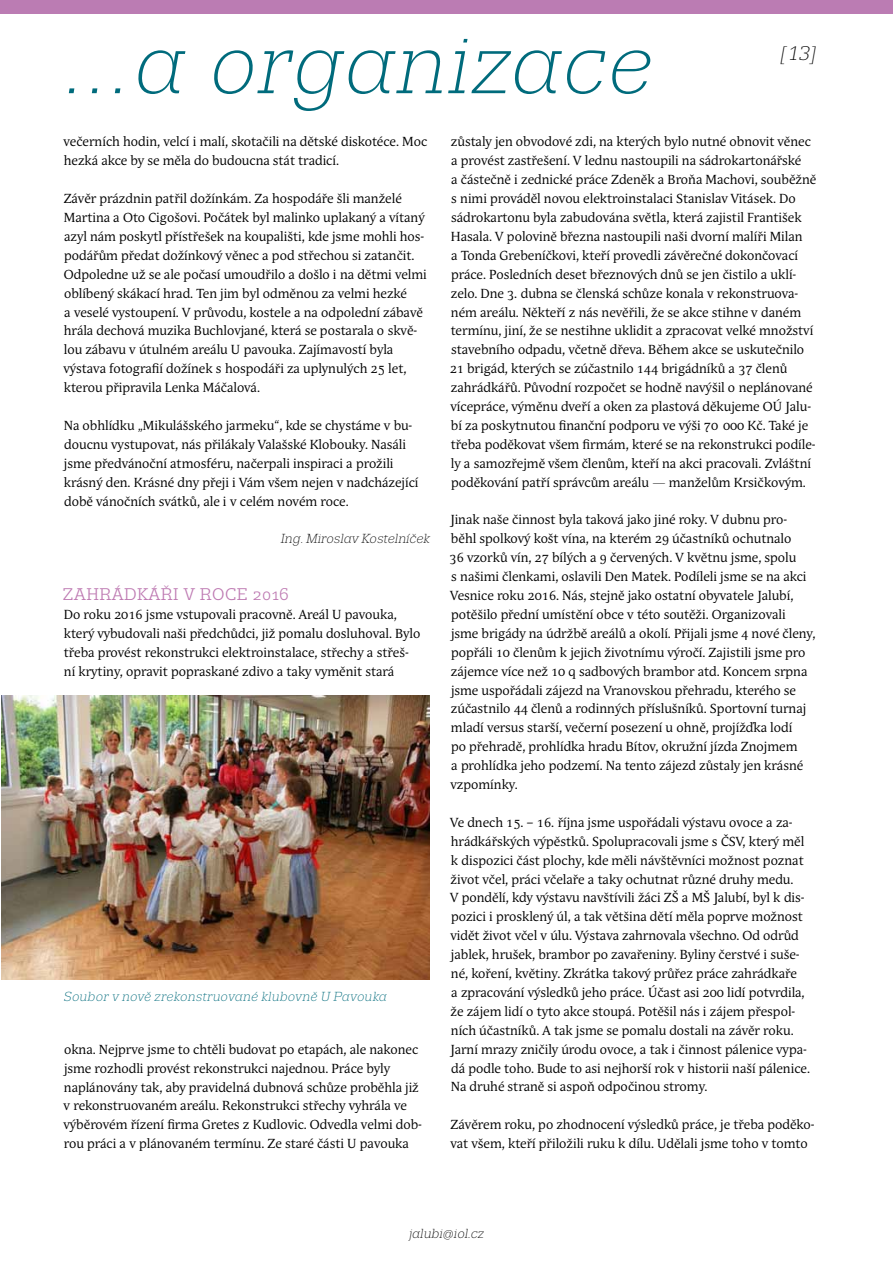
<style>
.page{position:relative;width:893px;height:1263px;background:#fff}
.page>*{position:absolute;margin:0;border:0;box-sizing:border-box;transform-origin:0 0}
.t1{font:italic 300 84px "Trivia Slab";letter-spacing:.01em;color:#006b7c}
.t2{font:italic 300 19.5px "Trivia Slab";color:#000}
.t3{font:16.8px "Trivia Slab";letter-spacing:.025em;color:#bd78b1}
.t4{font:13.05px/18.9px "Andulka Serif";color:#000}
.t5{font:italic 300 13.05px "Trivia Slab";letter-spacing:.015em;color:#006b7c}
.t6{font:italic 300 13.05px "Trivia Slab";color:#000}
.s1{font-family:"Trivia Slab";font-weight:300;font-style:italic}
</style>
<div class="page">
<div style="left:0;top:0;width:893px;height:14px;background:#bb7cb3"></div>
<img style="left:1px;top:695px;width:428px;height:284px">
<h1 class="t1" style="left:64px;top:20px;width:591px">…a organizace</h1>
<h2 class="t2" style="left:780px;top:43px;width:38px">[13]</h2>
<p class="t4" style="left:64px;top:133px;width:365px">večerních hodin, velcí i malí, skotačili na dětské diskotéce. Moc hezká akce by se měla do budoucna stát tradicí.</p>
<p class="t4" style="left:64px;top:190px;width:365px">Závěr prázdnin patřil dožínkám. Za hospodáře šli manželé Martina a Oto Cigošovi. Počátek byl malinko uplakaný a vítaný azyl nám poskytl přístřešek na koupališti, kde jsme mohli hos&shy;podářům předat dožínkový věnec a pod střechou si zatančit.<br>Odpoledne už se ale počasí umoudřilo a došlo i na dětmi velmi oblíbený skákací hrad. Ten jim byl odměnou za velmi hezké<br>a veselé vystoupení. V průvodu, kostele a na odpolední zábavě hrála dechová muzika Buchlovjané, která se postarala o skvě&shy;lou zábavu v útulném areálu U pavouka. Zajímavostí byla výstava fotografií dožínek s hospodáři za uplynulých 25 let, kterou připravila Lenka Máčalová.</p>
<p class="t4" style="left:64px;top:417px;width:356px">Na obhlídku „Mikulášského jarmeku“, kde se chystáme v bu&shy;doucnu vystupovat, nás přilákaly Valašské Klobouky. Nasáli jsme předvánoční atmosféru, načerpali inspiraci a prožili krásný den. Krásné dny přeji i Vám všem nejen v nadcházející době vánočních svátků, ale i v celém novém roce.</p>
<p class="t6" style="left:281px;top:532px;width:151px">Ing. Miroslav Kostelníček</p>
<p class="t3" style="left:63px;top:585px;width:227px">ZAHRÁDKÁŘI V ROCE 2016</p>
<p class="t4" style="left:64px;top:606px;width:358px">Do roku 2016 jsme vstupovali pracovně. Areál U pavouka, který vybudovali naši předchůdci, již pomalu dosluhoval. Bylo třeba provést rekonstrukci elektroinstalace, střechy a střeš&shy;ní krytiny, opravit popraskané zdivo a taky vyměnit stará</p>
<p class="t5" style="left:64px;top:990px;width:324px">Soubor v nově zrekonstruované klubovně U Pavouka</p>
<p class="t4" style="left:64px;top:1040px;width:360px">okna. Nejprve jsme to chtěli budovat po etapách, ale nakonec jsme rozhodli provést rekonstrukci najednou. Práce byly naplánovány tak, aby pravidelná dubnová schůze proběhla již v rekonstruovaném areálu. Rekonstrukci střechy vyhrála ve výběrovém řízení firma Gretes z Kudlovic. Odvedla velmi dob&shy;rou práci a v plánovaném termínu. Ze staré části U pavouka</p>
<p class="t4" style="left:450px;top:133px;width:368px">zůstaly jen obvodové zdi, na kterých bylo nutné obnovit věnec a provést zastřešení. V lednu nastoupili na sádrokartonářské<br>a částečně i zednické práce Zdeněk a Broňa Machovi, souběžně s nimi prováděl novou elektroinstalaci Stanislav Vitásek. Do sádrokartonu byla zabudována světla, která zajistil František Hasala. V polovině března nastoupili naši dvorní malíři Milan<br>a Tonda Grebeníčkovi, kteří provedli závěrečné dokončovací práce. Posledních deset březnových dnů se jen čistilo a uklí&shy;zelo. Dne 3. dubna se členská schůze konala v rekonstruova&shy;ném areálu. Někteří z nás nevěřili, že se akce stihne v daném termínu, jiní, že se nestihne uklidit a zpracovat velké množství stavebního odpadu, včetně dřeva. Během akce se uskutečnilo 21 brigád, kterých se zúčastnilo 144 brigádníků a 37 členů zahrádkářů. Původní rozpočet se hodně navýšil o neplánované vícepráce, výměnu dveří a oken za plastová děkujeme OÚ Jalu&shy;bí za poskytnutou finanční podporu ve výši 70 000 Kč. Také je třeba poděkovat všem firmám, které se na rekonstrukci podíle&shy;ly a samozřejmě všem členům, kteří na akci pracovali. Zvláštní poděkování patří správcům areálu <span class="s1">—</span> manželům Krsičkovým.</p>
<p class="t4" style="left:450px;top:511px;width:367px">Jinak naše činnost byla taková jako jiné roky. V dubnu pro-<br>běhl spolkový košt vína, na kterém 29 účastníků ochutnalo<br>36 vzorků vín, 27 bílých a 9 červených. V květnu jsme, spolu<br>s našimi členkami, oslavili Den Matek. Podíleli jsme se na akci Vesnice roku 2016. Nás, stejně jako ostatní obyvatele Jalubí, potěšilo přední umístění obce v této soutěži. Organizovali<br>jsme brigády na údržbě areálů a okolí. Přijali jsme 4 nové členy, popřáli 10 členům k jejich životnímu výročí. Zajistili jsme pro zájemce více než 10 q sadbových brambor atd. Koncem srpna jsme uspořádali zájezd na Vranovskou přehradu, kterého se zúčastnilo 44 členů a rodinných příslušníků. Sportovní turnaj mladí versus starší, večerní posezení u ohně, projížďka lodí<br>po přehradě, prohlídka hradu Bítov, okružní jízda Znojmem<br>a prohlídka jeho podzemí. Na tento zájezd zůstaly jen krásné vzpomínky.</p>
<p class="t4" style="left:450px;top:813px;width:361px">Ve dnech 15. – 16. října jsme uspořádali výstavu ovoce a za&shy;hrádkářských výpěstků. Spolupracovali jsme s ČSV, který měl k dispozici část plochy, kde měli návštěvníci možnost poznat život včel, práci včelaře a taky ochutnat různé druhy medu.<br>V pondělí, kdy výstavu navštívili žáci ZŠ a MŠ Jalubí, byl k dis&shy;pozici i prosklený úl, a tak většina dětí měla poprve možnost vidět život včel v úlu. Výstava zahrnovala všechno. Od odrůd jablek, hrušek, brambor po zavařeniny. Byliny čerstvé i suše&shy;né, koření, květiny. Zkrátka takový průřez práce zahrádkaře<br>a zpracování výsledků jeho práce. Účast asi 200 lidí potvrdila, že zájem lidí o tyto akce stoupá. Potěšil nás i zájem přespol&shy;ních účastníků. A tak jsme se pomalu dostali na závěr roku.<br>Jarní mrazy zničily úrodu ovoce, a tak i činnost pálenice vypa&shy;dá podle toho. Bude to asi nejhorší rok v historii naší pálenice.<br>Na druhé straně si aspoň odpočinou stromy.</p>
<p class="t4" style="left:450px;top:1116px;width:365px">Závěrem roku, po zhodnocení výsledků práce, je třeba poděko&shy;vat všem, kteří přiložili ruku k dílu. Udělali jsme toho v tomto</p>
<p class="t6" style="left:409px;top:1227px;width:76px">jalubi@iol.cz</p>
</div>
